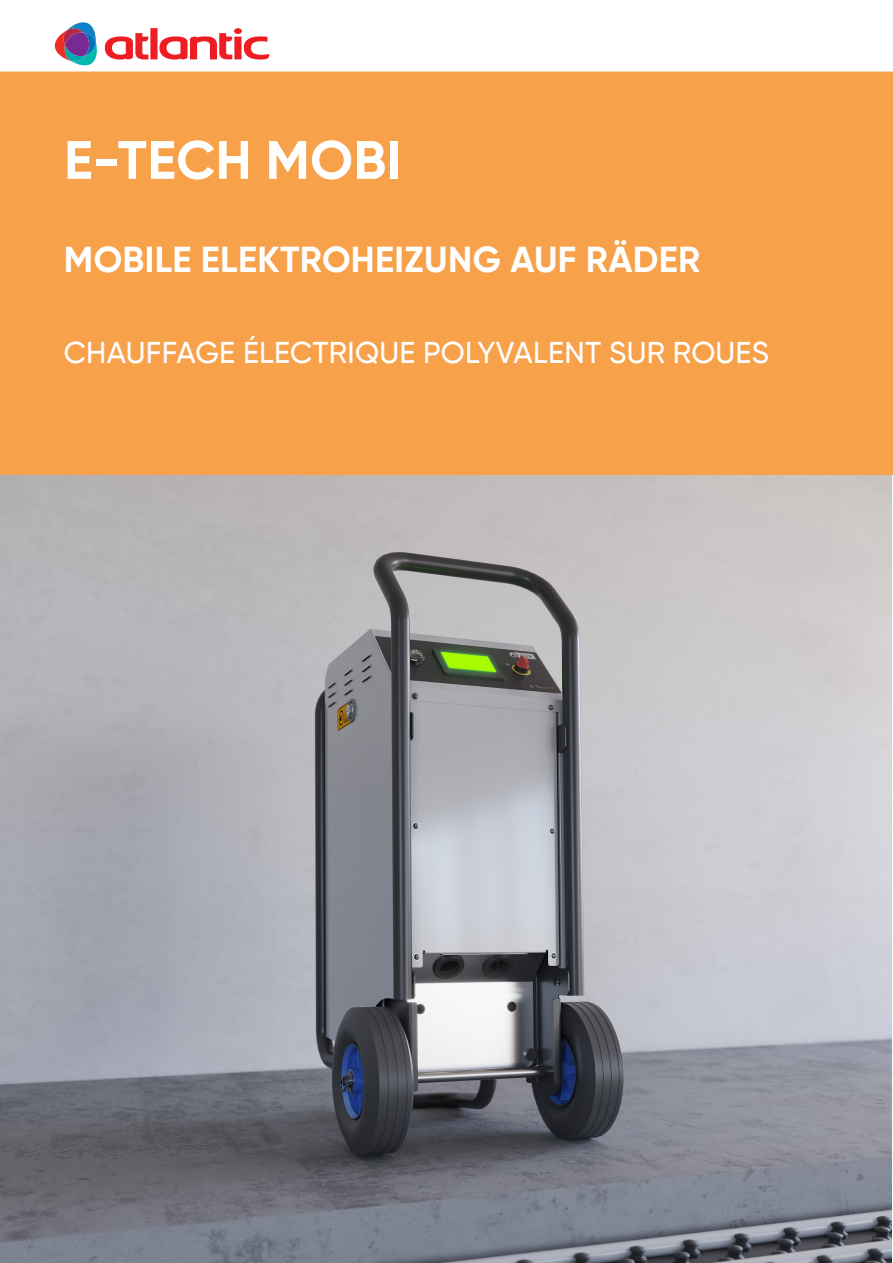
<style>
.page{position:relative;width:893px;height:1263px;background:#fff}
.page>*{position:absolute;margin:0;border:0;box-sizing:border-box;transform-origin:0 0}
.Titel_1{font:700 54px "Gilroy";letter-spacing:.01em;color:#fff}
.Titel_2{font:700 36px "Gilroy";letter-spacing:.01em;color:#fff}
.Tiel_2_franz{font:500 30px "Gilroy";letter-spacing:.01em;color:#fff}
</style>
<div class="page">
<svg style="left:54px;top:22px;width:43px;height:44px"></svg>
<svg style="left:105px;top:28px;width:164px;height:32px"></svg>
<div style="left:0;top:72px;width:893px;height:170px;background:#f8a14b"></div>
<img style="left:0;top:475px;width:892px;height:788px">
<div style="left:0;top:201px;width:893px;height:170px;background:#f8a14b"></div>
<div style="left:0;top:304px;width:893px;height:170px;background:#f8a14b"></div>
<p class="Titel_1" style="left:64px;top:126px;width:339px">E-TECH MOBI</p>
<p class="Titel_2" style="left:64px;top:236px;width:638px">MOBILE ELEKTROHEIZUNG AUF RÄDER</p>
<p class="Tiel_2_franz" style="left:64px;top:334px;width:707px">CHAUFFAGE ÉLECTRIQUE POLYVALENT SUR ROUES</p>
</div>
